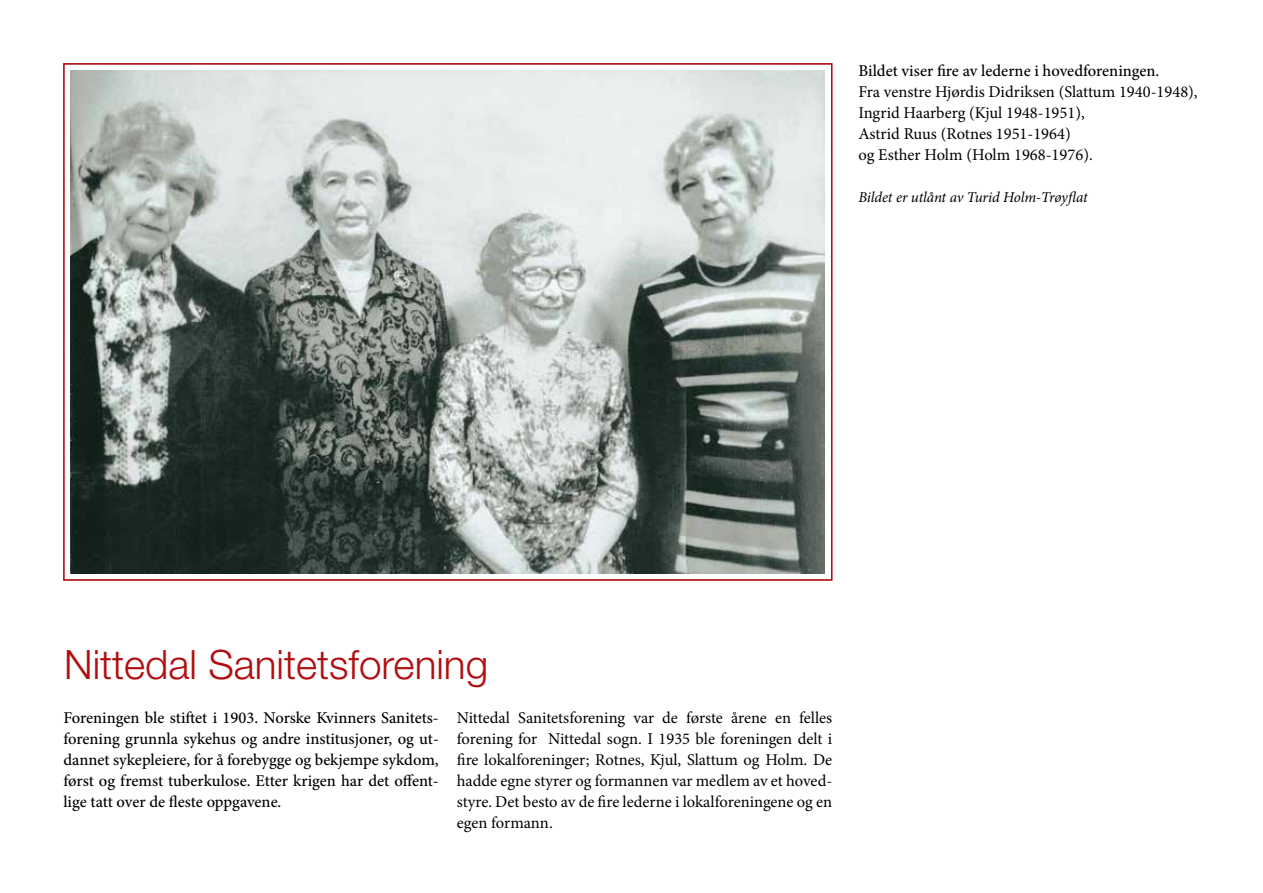
<style>
.page{position:relative;width:1263px;height:893px;background:#fff}
.page>*{position:absolute;margin:0;border:0;box-sizing:border-box;transform-origin:0 0}
.t1{font:300 40.5px "Helvetica Neue LT";color:#b20e10}
.t2{font:16.5px/21px "Minion Pro";color:#000;text-align:justify}
.t3{font:500 16.5px/21px "Minion Pro";color:#000;text-align:justify}
.t4{font:italic 15px "Minion Pro";letter-spacing:-.015em;color:#000}
</style>
<div class="page">
<svg style="left:63px;top:63px;width:769px;height:518px"></svg>
<img style="left:71px;top:71px;width:754px;height:502px">
<p class="t3" style="left:858px;top:60px;width:303px">Bildet viser fire av lederne i hovedforeningen.</p>
<p class="t2" style="left:858px;top:81px;width:341px;text-align:left">Fra venstre Hjørdis Didriksen (Slattum 1940-1948), Ingrid Haarberg (Kjul 1948-1951),<br>Astrid Ruus (Rotnes 1951-1964)<br>og Esther Holm (Holm 1968-1976).</p>
<p class="t4" style="left:858px;top:187px;width:231px">Bildet er utlånt av Turid Holm-Trøyflat</p>
<h1 class="t1" style="left:64px;top:640px;width:425px">Nittedal Sanitetsforening</h1>
<p class="t3" style="left:63px;top:707px;width:377px">Foreningen ble stiftet i 1903. Norske Kvinners Sanitets&shy;forening grunnla sykehus og andre institusjoner, og ut&shy;dannet sykepleiere, for å forebygge og bekjempe sykdom, først og fremst tuberkulose. Etter krigen har det offent&shy;lige tatt over de fleste oppgavene.</p>
<p class="t2" style="left:457px;top:707px;width:377px">Nittedal Sanitetsforening var de første årene en felles forening for Nittedal sogn. I 1935 ble foreningen delt i fire lokalforeninger; Rotnes, Kjul, Slattum og Holm. De hadde egne styrer og formannen var medlem av et hoved&shy;styre. Det besto av de fire lederne i lokalforeningene og en egen formann.</p>
</div>
